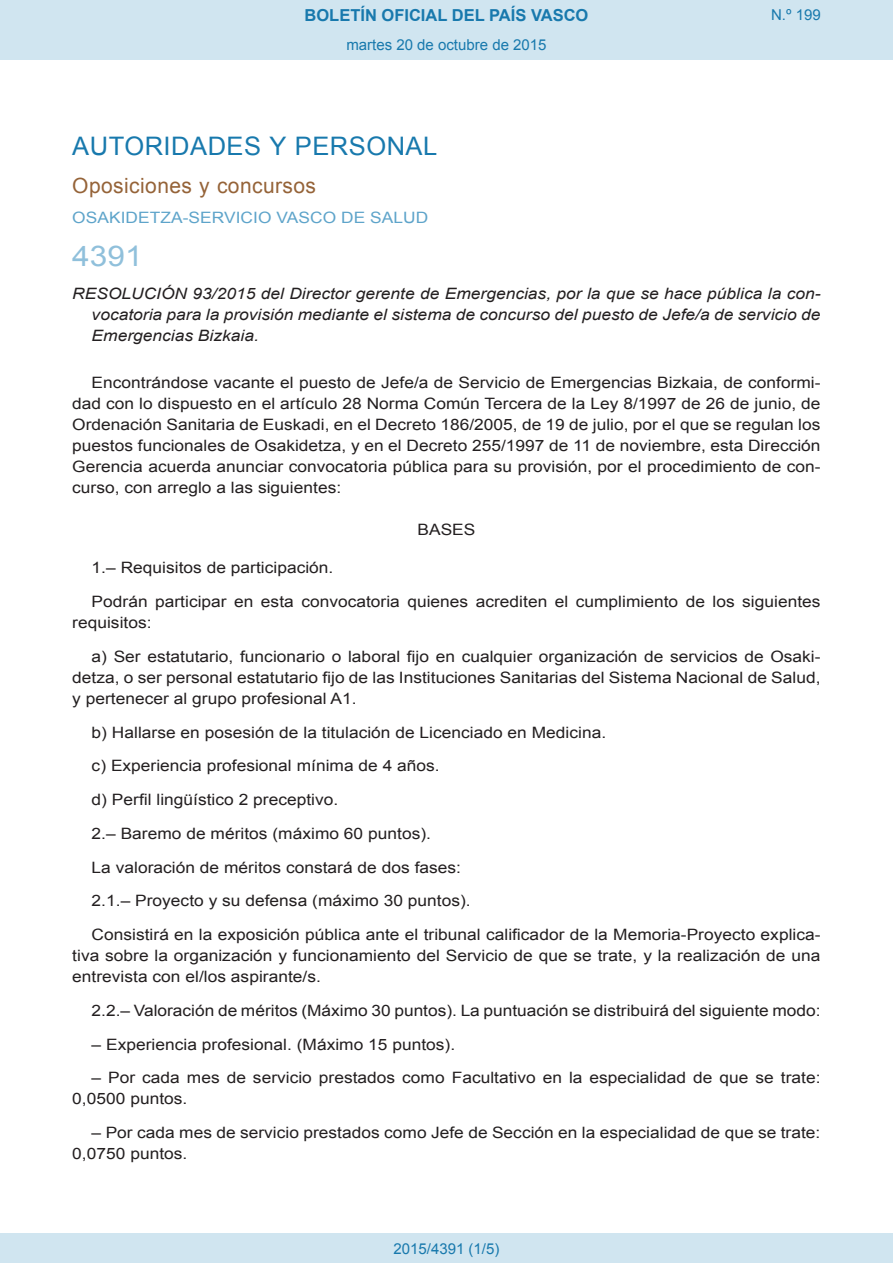
<style>
.page{position:relative;width:893px;height:1263px;background:#fff}
.page>*{position:absolute;margin:0;border:0;box-sizing:border-box;transform-origin:0 0}
.BOPVOrden{font:28.5px "Arial";color:#90c0db;scale:1.11 1}
.BOPVSeccion{font:25.5px "Arial";letter-spacing:.02em;color:#1879ad}
.BOPVSubseccion{font:21px "Arial";letter-spacing:.02em;color:#956338}
.t1{font:700 16.5px "Arial";color:#1879ad}
.BOPVDetalle{font:15.6px/21px "Arial";color:#231f20;text-align:justify;scale:1.11 1}
.BOPVTitulo{font:italic 15.6px/21px "Arial";color:#231f20;text-align:justify;scale:1.11 1}
.BOPVOrganismo{font:15.6px "Arial";letter-spacing:.005em;color:#5ea4ca;scale:1.11 1}
.BOPVClave{font:15.6px "Arial";color:#231f20;scale:1.11 1}
.Paginacion_Centro{font:15px "Arial";color:#1879ad}
</style>
<div class="page">
<div style="left:0;top:0;width:893px;height:60px;background:#d0e5f0"></div>
<div style="left:0;top:1233px;width:893px;height:30px;background:#d0e5f0"></div>
<p class="t1" style="left:305px;top:4px;width:285px">BOLETÍN OFICIAL DEL PAÍS VASCO</p>
<p class="Paginacion_Centro" style="left:346px;top:35px;width:202px">martes 20 de octubre de 2015</p>
<p class="Paginacion_Centro" style="left:771px;top:5px;width:51px">N.º 199</p>
<p class="BOPVSeccion" style="left:72px;top:129px;width:367px">AUTORIDADES Y PERSONAL</p>
<p class="BOPVSubseccion" style="left:72px;top:171px;width:245px">Oposiciones y concursos</p>
<p class="BOPVOrganismo" style="left:72px;top:207px;width:322px">OSAKIDETZA-SERVICIO VASCO DE SALUD</p>
<p class="BOPVOrden" style="left:72px;top:237px;width:65px">4391</p>
<p class="BOPVTitulo" style="left:92px;top:284px;width:658px;text-indent:-19px">RESOLUCIÓN 93/2015 del Director gerente de Emergencias, por la que se hace pública la con&shy;vocatoria para la provisión mediante el sistema de concurso del puesto de Jefe/a de servicio de Emergencias Bizkaia.</p>
<p class="BOPVDetalle" style="left:72px;top:372px;width:676px;text-indent:19px">Encontrándose vacante el puesto de Jefe/a de Servicio de Emergencias Bizkaia, de conformi&shy;dad con lo dispuesto en el artículo 28 Norma Común Tercera de la Ley 8/1997 de 26 de junio, de Ordenación Sanitaria de Euskadi, en el Decreto 186/2005, de 19 de julio, por el que se regulan los puestos funcionales de Osakidetza, y en el Decreto 255/1997 de 11 de noviembre, esta Dirección Gerencia acuerda anunciar convocatoria pública para su provisión, por el procedimiento de con&shy;curso, con arreglo a las siguientes:</p>
<p class="BOPVClave" style="left:417px;top:519px;width:54px">BASES</p>
<p class="BOPVDetalle" style="left:92px;top:557px;width:219px">1.– Requisitos de participación.</p>
<p class="BOPVDetalle" style="left:72px;top:591px;width:676px;text-indent:19px">Podrán participar en esta convocatoria quienes acrediten el cumplimiento de los siguientes requisitos:</p>
<p class="BOPVDetalle" style="left:72px;top:646px;width:676px;text-indent:19px">a) Ser estatutario, funcionario o laboral fijo en cualquier organización de servicios de Osaki&shy;detza, o ser personal estatutario fijo de las Instituciones Sanitarias del Sistema Nacional de Salud, y pertenecer al grupo profesional A1.</p>
<p class="BOPVDetalle" style="left:92px;top:722px;width:465px">b) Hallarse en posesión de la titulación de Licenciado en Medicina.</p>
<p class="BOPVDetalle" style="left:92px;top:755px;width:315px">c) Experiencia profesional mínima de 4 años.</p>
<p class="BOPVDetalle" style="left:92px;top:789px;width:224px">d) Perfil lingüístico 2 preceptivo.</p>
<p class="BOPVDetalle" style="left:92px;top:823px;width:307px">2.– Baremo de méritos (máximo 60 puntos).</p>
<p class="BOPVDetalle" style="left:92px;top:857px;width:334px">La valoración de méritos constará de dos fases:</p>
<p class="BOPVDetalle" style="left:92px;top:890px;width:343px">2.1.– Proyecto y su defensa (máximo 30 puntos).</p>
<p class="BOPVDetalle" style="left:72px;top:924px;width:676px;text-indent:19px">Consistirá en la exposición pública ante el tribunal calificador de la Memoria-Proyecto explica&shy;tiva sobre la organización y funcionamiento del Servicio de que se trate, y la realización de una entrevista con el/los aspirante/s.</p>
<p class="BOPVDetalle" style="left:92px;top:1000px;width:658px">2.2.– Valoración de méritos (Máximo 30 puntos). La puntuación se distribuirá del siguiente modo:</p>
<p class="BOPVDetalle" style="left:92px;top:1034px;width:329px">– Experiencia profesional. (Máximo 15 puntos).</p>
<p class="BOPVDetalle" style="left:72px;top:1067px;width:675px;text-indent:19px">– Por cada mes de servicio prestados como Facultativo en la especialidad de que se trate:<br>0,0500 puntos.</p>
<p class="BOPVDetalle" style="left:72px;top:1122px;width:675px;text-indent:19px">– Por cada mes de servicio prestados como Jefe de Sección en la especialidad de que se trate:<br>0,0750 puntos.</p>
<p class="Paginacion_Centro" style="left:393px;top:1238px;width:107px">2015/4391 (1/5)</p>
</div>
